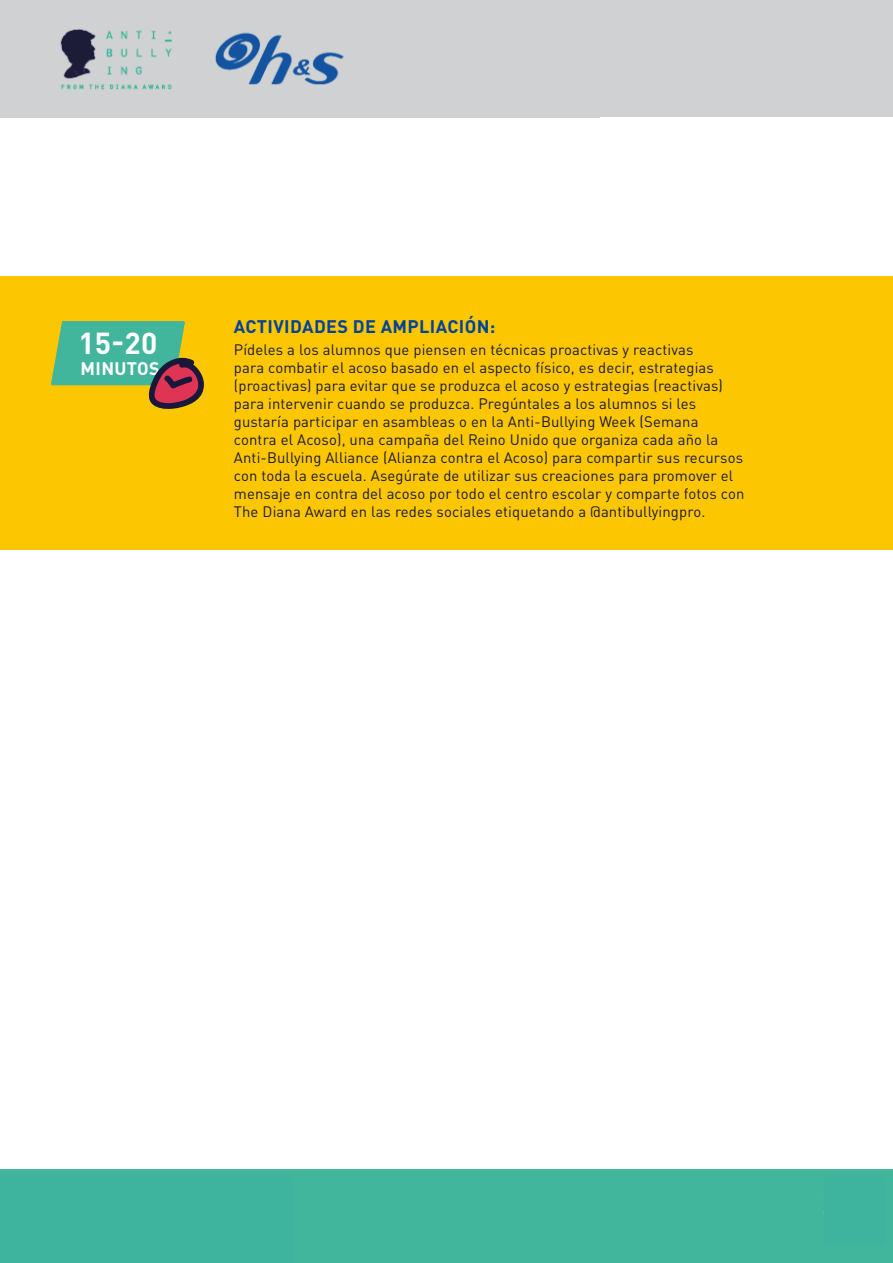
<style>
.page{position:relative;width:893px;height:1263px;background:#fff}
.page>*{position:absolute;margin:0;border:0;box-sizing:border-box;transform-origin:0 0}
.t1{font:700 30px "DIN Pro";color:#fff}
.t2{font:700 18px "DIN Pro";letter-spacing:.02em;color:#00429c}
.t3{font:700 18px "DIN Pro";letter-spacing:.02em;color:#fff}
.t4{font:15px/18px "DIN Pro";letter-spacing:.01em;color:#1a183a}
</style>
<div class="page">
<div style="left:0;top:1169px;width:893px;height:94px;background:#42b59d"></div>
<div style="left:0;top:276px;width:893px;height:274px;background:#fcc700"></div>
<svg style="left:51px;top:321px;width:153px;height:88px"></svg>
<div style="left:824px;top:1178px;width:60px;height:67px;background:#3eb49e"></div>
<div style="left:0;top:0;width:893px;height:118px;background:#d0d1d3"></div>
<div style="left:0;top:1178px;width:292px;height:85px;background:#3eb49e"></div>
<h1 class="t1" style="left:78px;top:318px;width:81px">15-20</h1>
<p class="t3" style="left:81px;top:354px;width:81px">MINUTOS</p>
<p class="t2" style="left:234px;top:311px;width:263px">ACTIVIDADES DE AMPLIACIÓN:</p>
<p class="t4" style="left:234px;top:339px;width:512px">Pídeles a los alumnos que piensen en técnicas proactivas y reactivas<br>para combatir el acoso basado en el aspecto físico, es decir, estrategias (proactivas) para evitar que se produzca el acoso y estrategias (reactivas) para intervenir cuando se produzca. Pregúntales a los alumnos si les gustaría participar en asambleas o en la Anti-Bullying Week (Semana contra el Acoso), una campaña del Reino Unido que organiza cada año la Anti-Bullying Alliance (Alianza contra el Acoso) para compartir sus recursos con toda la escuela. Asegúrate de utilizar sus creaciones para promover el mensaje en contra del acoso por todo el centro escolar y comparte fotos con The Diana Award en las redes sociales etiquetando a @antibullyingpro.</p>
</div>
